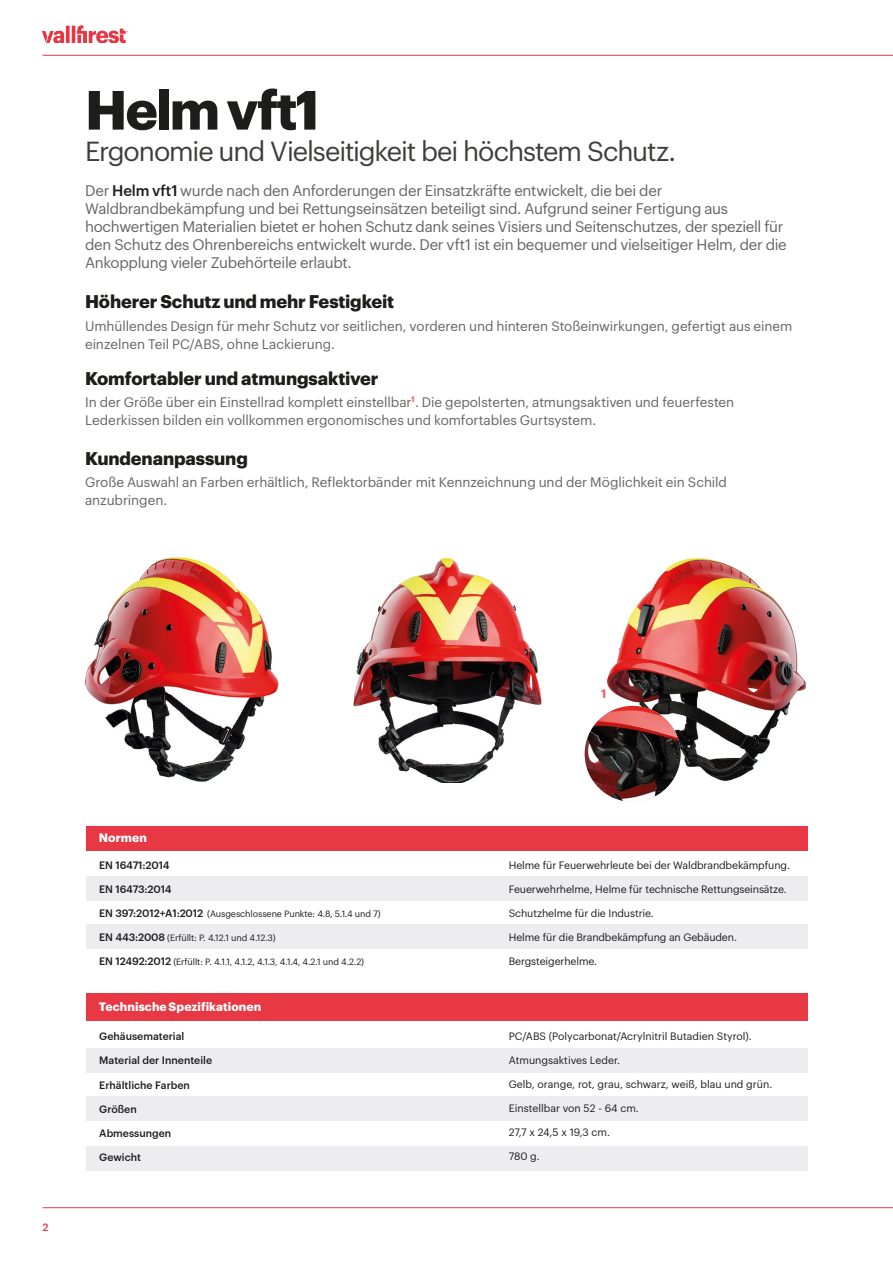
<style>
.page{position:relative;width:893px;height:1263px;background:#fff}
.page>*{position:absolute;margin:0;border:0;box-sizing:border-box;transform-origin:0 0}
.Título_producto{font:700 54px "Graphik";letter-spacing:-.035em;color:#1d1d1b}
.Subtitulo_Producto{font:27px "Graphik";letter-spacing:-.04em;color:#3d3d3c}
.Titulo_listado{font:700 18px "Graphik";letter-spacing:-.01em;color:#1d1d1b}
.Descripcion_J1_Produ{font:15px/18px "Graphik";letter-spacing:-.02em;color:#646463}
.Listado_J1_Producto{font:13.5px/18px "Graphik";letter-spacing:-.005em;color:#646463}
.Titulo_listado-2{font:700 12px "Graphik";letter-spacing:.005em;color:#fff}
.TItulo_espec{font:700 12px "Graphik";letter-spacing:.005em;color:#fff}
.info_elemnto_tabla{font:10.5px "Graphik";letter-spacing:-.01em;color:#1d1d1b}
.tit_elemto_tabla{font:500 10.5px "Graphik";color:#1d1d1b}
.t1{font:500 10.5px "Graphik";color:#e73843}
.tit_elemto_tabla-2{font:9px "Graphik";letter-spacing:-.01em;color:#1d1d1b}
.s1{font-weight:500;color:#1d1d1b}
.s2{font-weight:500;font-size:10.5px}
</style>
<div class="page">
<hr style="left:43px;top:55px;width:850px;height:1px;background:#e73843">
<img style="left:43px;top:26px;width:85px;height:17px">
<hr style="left:43px;top:1207px;width:850px;height:1px;background:#e73843">
<img style="left:605px;top:558px;width:201px;height:224px">
<img style="left:84px;top:557px;width:195px;height:225px">
<img style="left:353px;top:558px;width:189px;height:225px">
<img style="left:585px;top:706px;width:96px;height:96px;border-radius:48px">
<div style="left:86px;top:826px;width:721px;height:25px;background:#e73843"></div>
<div style="left:86px;top:876px;width:721px;height:24px;background:#ededef"></div>
<div style="left:86px;top:1048px;width:721px;height:24px;background:#ededef"></div>
<div style="left:86px;top:924px;width:721px;height:24px;background:#ededef"></div>
<div style="left:86px;top:1096px;width:721px;height:24px;background:#ededef"></div>
<div style="left:86px;top:1146px;width:721px;height:24px;background:#ededef"></div>
<div style="left:86px;top:993px;width:721px;height:28px;background:#e73843"></div>
<svg style="left:601px;top:689px;width:4px;height:9px"></svg>
<p class="Título_producto" style="left:85px;top:68px;width:236px">Helm vft1</p>
<p class="Subtitulo_Producto" style="left:85px;top:131px;width:592px">Ergonomie und Vielseitigkeit bei höchstem Schutz.</p>
<p class="Descripcion_J1_Produ" style="left:85px;top:180px;width:703px">Der <span class="s1">Helm vft1</span> wurde nach den Anforderungen der Einsatzkräfte entwickelt, die bei der Waldbrandbekämpfung und bei Rettungseinsätzen beteiligt sind. Aufgrund seiner Fertigung aus hochwertigen Materialien bietet er hohen Schutz dank seines Visiers und Seitenschutzes, der speziell für den Schutz des Ohrenbereichs entwickelt wurde. Der vft1 ist ein bequemer und vielseitiger Helm, der die Ankopplung vieler Zubehörteile erlaubt.</p>
<p class="Titulo_listado" style="left:85px;top:288px;width:311px">Höherer Schutz und mehr Festigkeit</p>
<p class="Listado_J1_Producto" style="left:85px;top:316px;width:709px">Umhüllendes Design für mehr Schutz vor seitlichen, vorderen und hinteren Stoßeinwirkungen, gefertigt aus einem einzelnen Teil PC/ABS, ohne Lackierung.</p>
<p class="Titulo_listado" style="left:85px;top:364px;width:295px">Komfortabler und atmungsaktiver</p>
<p class="Listado_J1_Producto" style="left:85px;top:392px;width:651px">In der Größe über ein Einstellrad komplett einstellbar<sup>1</sup>. Die gepolsterten, atmungsaktiven und feuerfesten<br>Lederkissen bilden ein vollkommen ergonomisches und komfortables Gurtsystem.</p>
<p class="Titulo_listado" style="left:85px;top:445px;width:164px">Kundenanpassung</p>
<p class="Listado_J1_Producto" style="left:85px;top:472px;width:644px">Große Auswahl an Farben erhältlich, Reflektorbänder mit Kennzeichnung und der Möglichkeit ein Schild anzubringen.</p>
<p class="t1" style="left:43px;top:1221px;width:8px">2</p>
<p class="TItulo_espec" style="left:99px;top:829px;width:49px">Normen</p>
<p class="tit_elemto_tabla" style="left:99px;top:858px;width:72px">EN 16471:2014</p>
<p class="tit_elemto_tabla" style="left:99px;top:882px;width:74px">EN 16473:2014</p>
<p class="tit_elemto_tabla-2" style="left:99px;top:907px;width:283px"><span class="s2">EN 397:2012+A1:2012</span> (Ausgeschlossene Punkte: 4.8, 5.1.4 und 7)</p>
<p class="tit_elemto_tabla-2" style="left:99px;top:931px;width:178px"><span class="s2">EN 443:2008</span> (Erfüllt: P. 4.12.1 und 4.12.3)</p>
<p class="tit_elemto_tabla-2" style="left:99px;top:955px;width:266px"><span class="s2">EN 12492:2012</span> (Erfüllt: P. 4.1.1, 4.1.2, 4.1.3, 4.1.4, 4.2.1 und 4.2.2)</p>
<p class="Titulo_listado-2" style="left:99px;top:998px;width:164px">Technische Spezifikationen</p>
<p class="tit_elemto_tabla" style="left:99px;top:1030px;width:87px">Gehäusematerial</p>
<p class="tit_elemto_tabla" style="left:99px;top:1054px;width:114px">Material der Innenteile</p>
<p class="tit_elemto_tabla" style="left:99px;top:1078px;width:92px">Erhältliche Farben</p>
<p class="tit_elemto_tabla" style="left:99px;top:1102px;width:39px">Größen</p>
<p class="tit_elemto_tabla" style="left:99px;top:1126px;width:74px">Abmessungen</p>
<p class="tit_elemto_tabla" style="left:99px;top:1150px;width:43px">Gewicht</p>
<p class="info_elemnto_tabla" style="left:509px;top:857px;width:283px">Helme für Feuerwehrleute bei der Waldbrandbekämpfung.</p>
<p class="info_elemnto_tabla" style="left:509px;top:881px;width:280px">Feuerwehrhelme, Helme für technische Rettungseinsätze.</p>
<p class="info_elemnto_tabla" style="left:509px;top:905px;width:147px">Schutzhelme für die Industrie.</p>
<p class="info_elemnto_tabla" style="left:509px;top:929px;width:230px">Helme für die Brandbekämpfung an Gebäuden.</p>
<p class="info_elemnto_tabla" style="left:509px;top:953px;width:90px">Bergsteigerhelme.</p>
<p class="info_elemnto_tabla" style="left:509px;top:1029px;width:245px">PC/ABS (Polycarbonat/Acrylnitril Butadien Styrol).</p>
<p class="info_elemnto_tabla" style="left:509px;top:1053px;width:113px">Atmungsaktives Leder.</p>
<p class="info_elemnto_tabla" style="left:509px;top:1077px;width:265px">Gelb, orange, rot, grau, schwarz, weiß, blau und grün.</p>
<p class="info_elemnto_tabla" style="left:509px;top:1101px;width:132px">Einstellbar von 52 - 64 cm.</p>
<p class="info_elemnto_tabla" style="left:509px;top:1125px;width:103px">27,7 x 24,5 x 19,3 cm.</p>
<p class="info_elemnto_tabla" style="left:509px;top:1149px;width:33px">780 g.</p>
</div>
